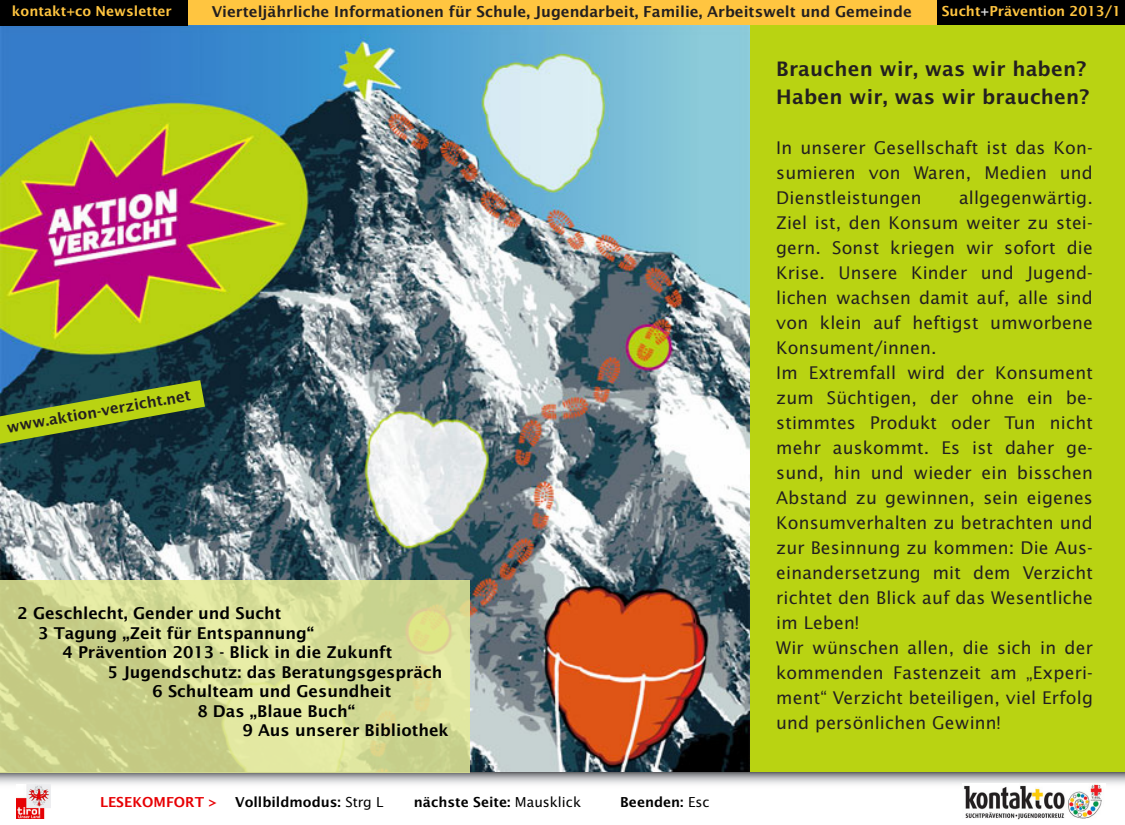
<style>
.page{position:relative;width:1125px;height:825px;background:#fff}
.page>*{position:absolute;margin:0;border:0;box-sizing:border-box;transform-origin:0 0}
.t1{font:600 20px/27.5px "Lucida Sans";letter-spacing:.01em;color:#231f20}
.t2{font:17.5px/25px "Lucida Sans";letter-spacing:.01em;color:#231f20;text-align:justify}
.t3{font:600 16.25px "Lucida Sans";color:#000}
.t4{font:600 15px "Lucida Sans";color:#231f20}
.t5{font:600 13.75px "Lucida Sans";color:#000}
.t6{font:600 13.75px "Lucida Sans";color:#ffc540}
.t7{font:600 13.75px "Lucida Sans";color:#e70104}
.s1{color:#e1e2e4}
.s2{font-weight:400}
</style>
<div class="page">
<img style="left:0;top:25px;width:750px;height:748px">
<div style="left:750px;top:24px;width:375px;height:749px;background:#b9d312"></div>
<div style="left:0;top:0;width:1125px;height:25px;background:#ffc540"></div>
<div style="left:938px;top:0;width:187px;height:25px;background:#000"></div>
<svg style="left:0;top:773px;width:1125px;height:11px;background:#bebfc2"></svg>
<img style="left:964px;top:784px;width:139px;height:35px">
<img style="left:17px;top:784px;width:34px;height:35px">
<div style="left:0;top:0;width:188px;height:26px;background:#000"></div>
<svg style="left:0;top:580px;width:469px;height:193px;background:#d2d993"></svg>
<svg style="left:0;top:380px;width:205px;height:64px;background:#58752c"></svg>
<p class="t6" style="left:12px;top:3px;width:161px">kontakt+co Newsletter</p>
<p class="t4" style="left:212px;top:3px;width:702px">Vierteljährliche Informationen für Schule, Jugendarbeit, Familie, Arbeitswelt und Gemeinde</p>
<p class="t6" style="left:942px;top:3px;width:181px">Sucht<span class="s1">+</span>Prävention 2013/1</p>
<p class="t4" style="left:5px;top:418px;width:188px;rotate:-10deg">www.aktion-verzicht.net</p>
<p class="t3" style="left:17px;top:603px;width:265px">2 Geschlecht, Gender und Sucht</p>
<p class="t3" style="left:38px;top:623px;width:278px">3 Tagung „Zeit für Entspannung“</p>
<p class="t3" style="left:62px;top:642px;width:332px">4 Prävention 2013 - Blick in die Zukunft</p>
<p class="t3" style="left:107px;top:662px;width:337px">5 Jugendschutz: das Beratungsgespräch</p>
<p class="t3" style="left:152px;top:681px;width:241px">6 Schulteam und Gesundheit</p>
<p class="t3" style="left:197px;top:701px;width:159px">8 Das „Blaue Buch“</p>
<p class="t3" style="left:242px;top:720px;width:208px">9 Aus unserer Bibliothek</p>
<p class="t7" style="left:100px;top:793px;width:119px">LESEKOMFORT &gt;</p>
<p class="t5" style="left:235px;top:793px;width:150px">Vollbildmodus: <span class="s2">Strg L</span></p>
<p class="t5" style="left:414px;top:793px;width:169px">nächste Seite: <span class="s2">Mausklick</span></p>
<p class="t5" style="left:620px;top:793px;width:91px">Beenden: <span class="s2">Esc</span></p>
<p class="t1" style="left:776px;top:55px;width:315px">Brauchen wir, was wir haben?<br>Haben wir, was wir brauchen?</p>
<p class="t2" style="left:776px;top:135px;width:318px">In unserer Gesellschaft ist das Kon&shy;sumieren von Waren, Medien und Dienstleistungen</p>
<p class="t2" style="left:776px;top:185px;width:318px;text-align:left;text-indent:183px">allgegenwärtig.<br>Ziel ist, den Konsum weiter zu stei&shy;gern. Sonst kriegen wir sofort die<br>Krise. Unsere Kinder und Jugend&shy;lichen wachsen damit auf, alle sind von klein auf heftigst umworbene<br>Konsument/innen.<br>Im Extremfall wird der Konsument zum Süchtigen, der ohne ein be&shy;stimmtes Produkt oder Tun nicht mehr auskommt. Es ist daher ge&shy;sund, hin und wieder ein bisschen<br>Abstand zu gewinnen, sein eigenes<br>Konsumverhalten zu betrachten und zur Besinnung zu kommen: Die Aus&shy;einandersetzung mit dem Verzicht richtet den Blick auf das Wesentliche im Leben!<br>Wir wünschen allen, die sich in der kommenden Fastenzeit am „Experi&shy;ment“ Verzicht beteiligen, viel Erfolg und persönlichen Gewinn!</p>
</div>
